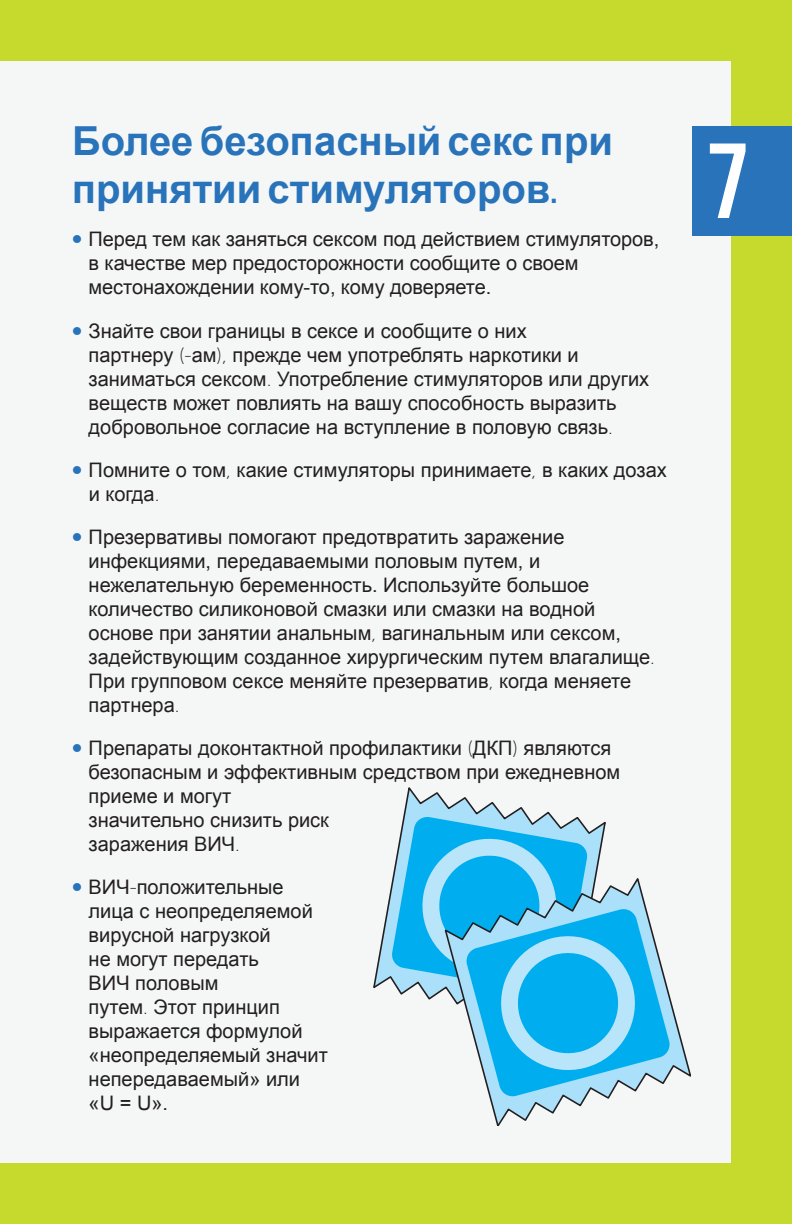
<style>
.page{position:relative;width:792px;height:1224px;background:#c6d92d}
.page>*{position:absolute;margin:0;border:0;box-sizing:border-box;transform-origin:0 0}
.t1{font:111.6px "Alternate Got No 3 D";color:#fff}
.t2{font:700 40px/48px "Arial";color:#2873ba}
.t3{font:20px/24px "Arial";color:#231f20}
.s1{font-family:"Alternate Got No 3 D";font-weight:400}
.s2{font-family:"Museo Sans 700";font-size:24px;color:#2873ba}
.s3{font-family:"Museo Sans 100"}
</style>
<div class="page">
<div style="left:0;top:61px;width:731px;height:1102px;background:#f5f7f7"></div>
<div style="left:692px;top:126px;width:100px;height:110px;background:#2873ba"></div>
<svg style="left:373px;top:787px;width:179px;height:201px"></svg>
<svg style="left:489px;top:903px;width:202px;height:223px"></svg>
<svg style="left:487px;top:908px;width:184px;height:190px"></svg>
<svg style="left:391px;top:816px;width:254px;height:273px"></svg>
<h2 class="t2" style="left:72px;top:118px;width:543px">Болеебезопасныйсекс при принятиистимуляторов<span class="s1">.</span></h2>
<p class="t3" style="left:89px;top:228px;width:572px;text-indent:-17px"><span class="s2">•</span> Перед тем как заняться сексом под действием стимуляторов, в качестве мер предосторожности сообщите о своем местонахождении кому-то, кому доверяете.</p>
<p class="t3" style="left:89px;top:319px;width:562px;text-indent:-17px"><span class="s2">•</span> Знайте свои границы в сексе и сообщите о них<br>партнеру <span class="s3">(-</span>ам<span class="s3">),</span> прежде чем употреблять наркотики и заниматься сексом<span class="s3">.</span> Употребление стимуляторов или других веществ может повлиять на вашу способность выразить добровольное согласие на вступление в половую связь<span class="s3">.</span></p>
<p class="t3" style="left:89px;top:458px;width:580px;text-indent:-17px"><span class="s2">•</span> Помните о том<span class="s3">,</span> какие стимуляторы принимаете<span class="s3">,</span> в каких дозах и когда<span class="s3">.</span></p>
<p class="t3" style="left:89px;top:525px;width:568px;text-indent:-17px"><span class="s2">•</span> Презервативы помогают предотвратить заражение инфекциями, передаваемыми половым путем, и нежелательную беременность. Используйте большое количество силиконовой смазки или смазки на водной основе при занятии анальным<span class="s3">,</span> вагинальным или сексом, задействующим созданное хирургическим путем влагалище<span class="s3">.<br></span>При групповом сексе меняйте презерватив<span class="s3">,</span> когда меняете партнера<span class="s3">.</span></p>
<p class="t3" style="left:89px;top:736px;width:533px;text-indent:-17px"><span class="s2">•</span> Препараты доконтактной профилактики <span class="s3">(</span>ДКП<span class="s3">)</span> являются безопасным и эффективным средством при ежедневном приеме и могут<br>значительно снизить риск<br>заражения ВИЧ<span class="s3">.</span></p>
<p class="t3" style="left:89px;top:876px;width:241px;text-indent:-17px"><span class="s2">•</span> ВИЧ<span class="s3">-</span>положительные лица с неопределяемой вирусной нагрузкой<br>не могут передать<br>ВИЧ половым<br>путем<span class="s3">.</span> Этот принцип выражается формулой «неопределяемый значит непередаваемый» или «U = U».</p>
<h1 class="t1" style="left:706px;top:124px;width:47px">7</h1>
</div>
